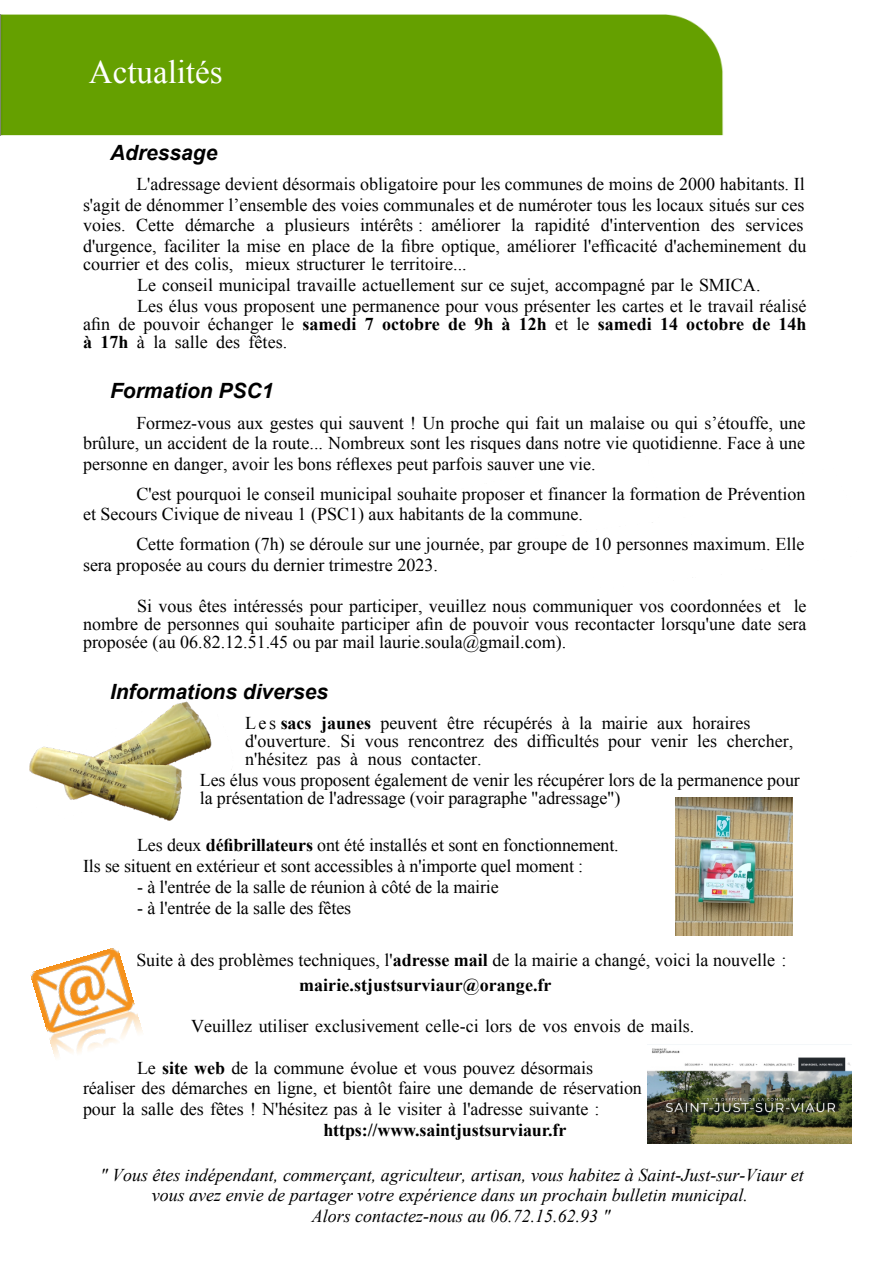
<style>
.page{position:relative;width:893px;height:1264px;background:#fff}
.page>*{position:absolute;margin:0;border:0;box-sizing:border-box;transform-origin:0 0}
.t1{font:33px "Times New Roman";color:#fff}
.t2{font:italic 700 21px "Arial";color:#000}
.t3{font:18px/20.7px "Times New Roman";color:#000}
.t4{font:italic 18px "Times New Roman";color:#000}
.t5{font:700 18px/18px "Times New Roman";color:#000}
.s1{font-weight:400}
.s2{font-weight:700}
</style>
<div class="page">
<img style="left:647px;top:1044px;width:204px;height:99px">
<img style="left:675px;top:818px;width:117px;height:117px">
<div style="left:0;top:15px;width:723px;height:120px;background:#65a000"></div>
<img style="left:29px;top:522px;width:764px;height:296px">
<img style="left:30px;top:689px;width:178px;height:131px">
<img style="left:31px;top:948px;width:112px;height:110px">
<h1 class="t1" style="left:89px;top:61px;width:135px">Actualités</h1>
<p class="t2" style="left:110px;top:144px;width:109px">Adressage</p>
<p class="t3" style="left:83px;top:175px;width:725px;text-indent:53px">L'adressage devient désormais obligatoire pour les communes de moins de 2000 habitants. Il s'agit de dénommer l’ensemble des voies communales et de numéroter tous les locaux situés sur ces voies. Cette démarche a plusieurs intérêts : améliorer la rapidité d'intervention des services d'urgence, faciliter la mise en place de la fibre optique, améliorer l'efficacité d'acheminement du</p>
<p class="t3" style="left:137px;top:255px;width:671px;text-indent:-54px">courrier et des colis, mieux structurer le territoire...<br>Le conseil municipal travaille actuellement sur ce sujet, accompagné par le SMICA.<br>Les élus vous proposent une permanence pour vous présenter les cartes et le travail réalisé</p>
<p class="t5" style="left:83px;top:316px;width:725px"><span class="s1">afin de pouvoir échanger le</span> samedi 7 octobre de 9h à 12h <span class="s1">et le</span> samedi 14 octobre de 14h à 17h <span class="s1">à la salle des fêtes.</span></p>
<p class="t2" style="left:110px;top:383px;width:165px">Formation PSC1</p>
<p class="t3" style="left:83px;top:414px;width:723px;text-align:justify;text-indent:53px">Formez-vous aux gestes qui sauvent ! Un proche qui fait un malaise ou qui s’étouffe, une brûlure, un accident de la route... Nombreux sont les risques dans notre vie quotidienne. Face à une personne en danger, avoir les bons réflexes peut parfois sauver une vie.</p>
<p class="t3" style="left:83px;top:485px;width:724px;text-indent:53px">C'est pourquoi le conseil municipal souhaite proposer et financer la formation de Prévention et Secours Civique de niveau 1 (PSC1) aux habitants de la commune.</p>
<p class="t3" style="left:83px;top:535px;width:723px;text-indent:53px">Cette formation (7h) se déroule sur une journée, par groupe de 10 personnes maximum. Elle sera proposée au cours du dernier trimestre 2023.</p>
<p class="t3" style="left:83px;top:599px;width:725px;line-height:18px;text-align:justify;text-indent:54px">Si vous êtes intéressés pour participer, veuillez nous communiquer vos coordonnées et le nombre de personnes qui souhaite participer afin de pouvoir vous recontacter lorsqu'une date sera proposée (au 06.82.12.51.45 ou par mail laurie.soula@gmail.com).</p>
<p class="t2" style="left:110px;top:683px;width:219px">Informations diverses</p>
<p class="t3" style="left:245px;top:715px;width:549px;line-height:18px">L e s <span class="s2">sacs jaunes</span> peuvent être récupérés à la mairie aux horaires d'ouverture. Si vous rencontrez des difficultés pour venir les chercher, n'hésitez pas à nous contacter.</p>
<p class="t3" style="left:200px;top:772px;width:601px;line-height:18px">Les élus vous proposent également de venir les récupérer lors de la permanence pour la présentation de l'adressage (voir paragraphe "adressage")</p>
<p class="t3" style="left:83px;top:836px;width:537px;text-indent:54px">Les deux <span class="s2">défibrillateurs</span> ont été installés et sont en fonctionnement.<br>Ils se situent en extérieur et sont accessibles à n'importe quel moment :</p>
<p class="t3" style="left:137px;top:878px;width:363px">- à l'entrée de la salle de réunion à côté de la mairie</p>
<p class="t3" style="left:137px;top:898px;width:216px">- à l'entrée de la salle des fêtes</p>
<p class="t3" style="left:299px;top:948px;width:489px;line-height:25.2px;text-indent:-163px">Suite à des problèmes techniques, l'<span class="s2">adresse mail</span> de la mairie a changé, voici la nouvelle : <span class="s2">mairie.stjustsurviaur@orange.fr</span></p>
<p class="t3" style="left:191px;top:1017px;width:504px">Veuillez utiliser exclusivement celle-ci lors de vos envois de mails.</p>
<p class="t3" style="left:83px;top:1058px;width:560px;text-indent:54px">Le <span class="s2">site web</span> de la commune évolue et vous pouvez désormais réaliser des démarches en ligne, et bientôt faire une demande de réservation pour la salle des fêtes ! N'hésitez pas à le visiter à l'adresse suivante :</p>
<p class="t5" style="left:323px;top:1122px;width:244px">https://www.saintjustsurviaur.fr</p>
<p class="t4" style="left:100px;top:1167px;width:705px">" Vous êtes indépendant, commerçant, agriculteur, artisan, vous habitez à Saint-Just-sur-Viaur et</p>
<p class="t4" style="left:152px;top:1188px;width:597px">vous avez envie de partager votre expérience dans un prochain bulletin municipal.</p>
<p class="t4" style="left:312px;top:1209px;width:300px">Alors contactez-nous au 06.72.15.62.93 "</p>
</div>
